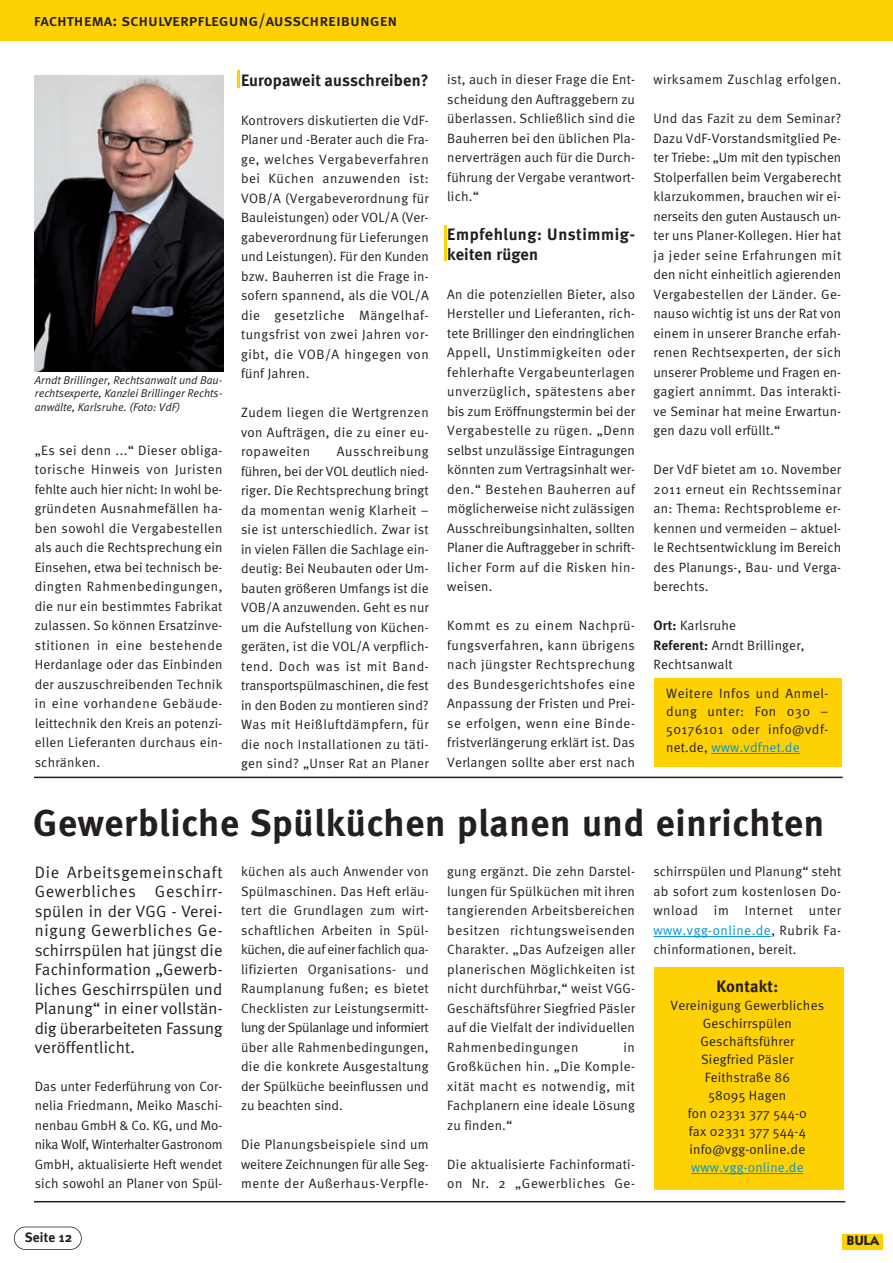
<style>
.page{position:relative;width:893px;height:1263px;background:#fff}
.page>*{position:absolute;margin:0;border:0;box-sizing:border-box;transform-origin:0 0}
.t1{font:700 37.5px "Meta";letter-spacing:.02em;color:#231f20}
.t2{font:16.5px/19.5px "Meta Normal";letter-spacing:-.005em;color:#231f20;text-align:justify}
.t3{font:700 16.5px/19.5px "Meta";letter-spacing:.015em;color:#231f20}
.t4{font:16.5px "Meta Medium Caps";letter-spacing:-.005em;color:#231f20}
.t5{font:13.5px/19.5px "Meta Normal";letter-spacing:.015em;color:#231f20;text-align:justify}
.t6{font:13.5px "Meta Normal";letter-spacing:.035em;color:#231f20}
.t7{font:13.5px "Meta Normal";letter-spacing:.015em;color:#0095d9}
.t8{font:700 13.5px "Meta";letter-spacing:.015em;color:#231f20}
.t9{font:700 13.5px "Itc Kabel LT";color:#231f20}
.t10{font:italic 11.25px/13.5px "Meta Normal";color:#231f20;text-align:justify}
.s1{font-family:"Meta";font-weight:700}
.s2{color:#0095d9}
</style>
<div class="page">
<div style="left:654px;top:678px;width:188px;height:88px;background:#fed105"></div>
<div style="left:654px;top:967px;width:189px;height:222px;background:#fed105"></div>
<div style="left:0;top:0;width:893px;height:41px;background:#fed105"></div>
<div style="left:14px;top:1226px;width:68px;height:24px;border:2px solid #231f20;border-radius:12px"></div>
<div style="left:842px;top:1234px;width:40px;height:15px;background:#fed105"></div>
<hr style="left:711px;top:753px;width:89px;height:1px;background:#0095d9">
<hr style="left:653px;top:936px;width:118px;height:1px;background:#0095d9">
<hr style="left:691px;top:1173px;width:113px;height:1px;background:#0095d9">
<hr style="left:34px;top:1201px;width:811px;height:1px;background:#231f20">
<img style="left:34px;top:76px;width:189px;height:296px">
<hr style="left:34px;top:777px;width:809px;height:1px;background:#231f20">
<hr style="left:444px;top:225px;width:2px;height:36px;background:#fed105">
<svg style="left:238px;top:71px;width:2px;height:17px"></svg>
<p class="t4" style="left:34px;top:14px;width:365px">fachthema: schulverpflegung/ausschreibungen</p>
<p class="t3" style="left:241px;top:70px;width:189px">Europaweit ausschreiben?</p>
<p class="t5" style="left:241px;top:111px;width:189px">Kontrovers diskutierten die VdF-Planer und -Berater auch die Fra&shy;ge, welches Vergabeverfahren bei Küchen anzuwenden ist:<br>VOB/A (Vergabeverordnung für Bauleistungen) oder VOL/A (Ver&shy;gabeverordnung für Lieferungen und Leistungen). Für den Kunden bzw. Bauherren ist die Frage in&shy;sofern spannend, als die VOL/A die gesetzliche Mängelhaf&shy;tungsfrist von zwei Jahren vor&shy;gibt, die VOB/A hingegen von fünf Jahren.</p>
<p class="t5" style="left:241px;top:404px;width:189px">Zudem liegen die Wertgrenzen von Aufträgen, die zu einer eu&shy;ropaweiten</p>
<p class="t5" style="left:447px;top:71px;width:189px">ist, auch in dieser Frage die Ent&shy;scheidung den Auftraggebern zu überlassen. Schließlich sind die Bauherren bei den üblichen Pla&shy;nerverträgen auch für die Durch&shy;führung der Vergabe verantwort&shy;lich.“</p>
<p class="t3" style="left:447px;top:224px;width:189px">Empfehlung: Unstimmig&shy;keiten rügen</p>
<p class="t5" style="left:447px;top:285px;width:189px">An die potenziellen Bieter, also Hersteller und Lieferanten, rich&shy;tete Brillinger den eindringlichen Appell, Unstimmigkeiten oder fehlerhafte Vergabeunterlagen unverzüglich, spätestens aber bis zum Eröffnungstermin bei der Vergabestelle zu rügen. „Denn selbst unzulässige Eintragungen könnten zum Vertragsinhalt wer&shy;den.“ Bestehen Bauherren auf möglicherweise nicht zulässigen Ausschreibungsinhalten, sollten Planer die Auftraggeber in schrift&shy;licher Form auf die Risken hin&shy;weisen.</p>
<p class="t5" style="left:447px;top:617px;width:189px">Kommt es zu einem Nachprü&shy;fungsverfahren, kann übrigens nach jüngster Rechtsprechung des Bundesgerichtshofes eine Anpassung der Fristen und Prei&shy;se erfolgen, wenn eine Binde&shy;fristverlängerung erklärt ist. Das Verlangen sollte aber erst nach</p>
<h1 class="t1" style="left:33px;top:800px;width:792px">Gewerbliche Spülküchen planen und einrichten</h1>
<p class="t2" style="left:35px;top:864px;width:189px">Die Arbeitsgemeinschaft Gewerbliches Geschirr&shy;spülen in der VGG - Verei&shy;nigung Gewerbliches Ge&shy;schirrspülen hat jüngst die Fachinformation „Gewerb&shy;liches Geschirrspülen und Planung“ in einer vollstän&shy;dig überarbeiteten Fassung veröffentlicht.</p>
<p class="t5" style="left:35px;top:1077px;width:189px">Das unter Federführung von Cor&shy;nelia Friedmann, Meiko Maschi&shy;nenbau GmbH &amp; Co. KG, und Mo&shy;nika Wolf, Winterhalter Gastronom GmbH, aktualisierte Heft wendet sich sowohl an Planer von Spül-</p>
<p class="t6" style="left:653px;top:75px;width:189px">wirksamem Zuschlag erfolgen.</p>
<p class="t5" style="left:653px;top:110px;width:189px">Und das Fazit zu dem Seminar?<br>Dazu VdF-Vorstandsmitglied Pe&shy;ter Triebe: „Um mit den typischen Stolperfallen beim Vergaberecht klarzukommen, brauchen wir ei&shy;nerseits den guten Austausch un&shy;ter uns Planer-Kollegen. Hier hat ja jeder seine Erfahrungen mit den nicht einheitlich agierenden Vergabestellen der Länder. Ge&shy;nauso wichtig ist uns der Rat von einem in unserer Branche erfah&shy;renen Rechtsexperten, der sich unserer Probleme und Fragen en&shy;gagiert annimmt. Das interakti&shy;ve Seminar hat meine Erwartun&shy;gen dazu voll erfüllt.“</p>
<p class="t5" style="left:653px;top:461px;width:189px">Der VdF bietet am 10. November 2011 erneut ein Rechtsseminar an: Thema: Rechtsprobleme er&shy;kennen und vermeiden – aktuel&shy;le Rechtsentwicklung im Bereich des Planungs-, Bau- und Verga&shy;berechts.</p>
<p class="t5" style="left:653px;top:617px;width:153px;text-align:left"><span class="s1">Ort:</span> Karlsruhe<br><span class="s1">Referent:</span> Arndt Brillinger,<br>Rechtsanwalt</p>
<p class="t5" style="left:666px;top:685px;width:164px;line-height:18px">Weitere Infos und Anmel&shy;dung unter: Fon 030 – 50176101 oder info@vdf&shy;net.de, <span class="s2">www.vdfnet.de</span></p>
<p class="t10" style="left:35px;top:374px;width:189px">Arndt Brillinger, Rechtsanwalt und Bau&shy;rechtsexperte, Kanzlei Brillinger Rechts&shy;anwälte, Karlsruhe. (Foto: VdF)</p>
<p class="t5" style="left:35px;top:441px;width:189px">„Es sei denn ...“ Dieser obliga&shy;torische Hinweis von Juristen fehlte auch hier nicht: In wohl be&shy;gründeten Ausnahmefällen ha&shy;ben sowohl die Vergabestellen als auch die Rechtsprechung ein Einsehen, etwa bei technisch be&shy;dingten Rahmenbedingungen, die nur ein bestimmtes Fabrikat zulassen. So können Ersatzinve&shy;stitionen in eine bestehende Herdanlage oder das Einbinden der auszuschreibenden Technik in eine vorhandene Gebäude&shy;leittechnik den Kreis an potenzi&shy;ellen Lieferanten durchaus ein&shy;schränken.</p>
<p class="t5" style="left:241px;top:443px;width:189px;text-indent:96px">Ausschreibung führen, bei der VOL deutlich nied&shy;riger. Die Rechtsprechung bringt da momentan wenig Klarheit – sie ist unterschiedlich. Zwar ist in vielen Fällen die Sachlage ein&shy;deutig: Bei Neubauten oder Um&shy;bauten größeren Umfangs ist die VOB/A anzuwenden. Geht es nur um die Aufstellung von Küchen&shy;geräten, ist die VOL/A verpflich&shy;tend. Doch was ist mit Band&shy;transportspülmaschinen, die fest in den Boden zu montieren sind?<br>Was mit Heißluftdämpfern, für die noch Installationen zu täti&shy;gen sind? „Unser Rat an Planer</p>
<p class="t5" style="left:653px;top:863px;width:189px">schirrspülen und Planung“ steht ab sofort zum kostenlosen Do&shy;wnload im Internet unter <span class="s2">www.vgg-online.de</span>, Rubrik Fa&shy;chinformationen, bereit.</p>
<p class="t3" style="left:716px;top:976px;width:63px">Kontakt:</p>
<p class="t5" style="left:670px;top:997px;width:155px;line-height:18px;text-align:center">Vereinigung Gewerbliches<br>Geschirrspülen<br>Geschäftsführer<br>Siegfried Päsler<br>Feithstraße 86<br>58095 Hagen<br>fon 02331 377 544-0<br>fax 02331 377 544-4 info@vgg-online.de</p>
<p class="t7" style="left:691px;top:1162px;width:114px">www.vgg-online.de</p>
<p class="t5" style="left:241px;top:863px;width:189px">küchen als auch Anwender von Spülmaschinen. Das Heft erläu&shy;tert die Grundlagen zum wirt&shy;schaftlichen Arbeiten in Spül&shy;küchen, die auf einer fachlich qua&shy;lifizierten Organisations- und Raumplanung fußen; es bietet Checklisten zur Leistungsermitt&shy;lung der Spülanlage und informiert über alle Rahmenbedingungen, die die konkrete Ausgestaltung der Spülküche beeinflussen und zu beachten sind.</p>
<p class="t5" style="left:241px;top:1136px;width:189px">Die Planungsbeispiele sind um weitere Zeichnungen für alle Seg&shy;mente der Außerhaus-Verpfle-</p>
<p class="t5" style="left:447px;top:863px;width:189px">gung ergänzt. Die zehn Darstel&shy;lungen für Spülküchen mit ihren tangierenden Arbeitsbereichen besitzen richtungsweisenden Charakter. „Das Aufzeigen aller planerischen Möglichkeiten ist nicht durchführbar,“ weist VGG-Geschäftsführer Siegfried Päsler auf die Vielfalt der individuellen Rahmenbedingungen</p>
<p class="t5" style="left:447px;top:1038px;width:189px;text-indent:176px">in Großküchen hin. „Die Komple&shy;xität macht es notwendig, mit Fachplanern eine ideale Lösung zu finden.“</p>
<p class="t5" style="left:447px;top:1155px;width:189px">Die aktualisierte Fachinformati&shy;on Nr. 2 „Gewerbliches Ge-</p>
<p class="t8" style="left:25px;top:1229px;width:49px">Seite 12</p>
<p class="t9" style="left:847px;top:1232px;width:34px">BULA</p>
</div>
